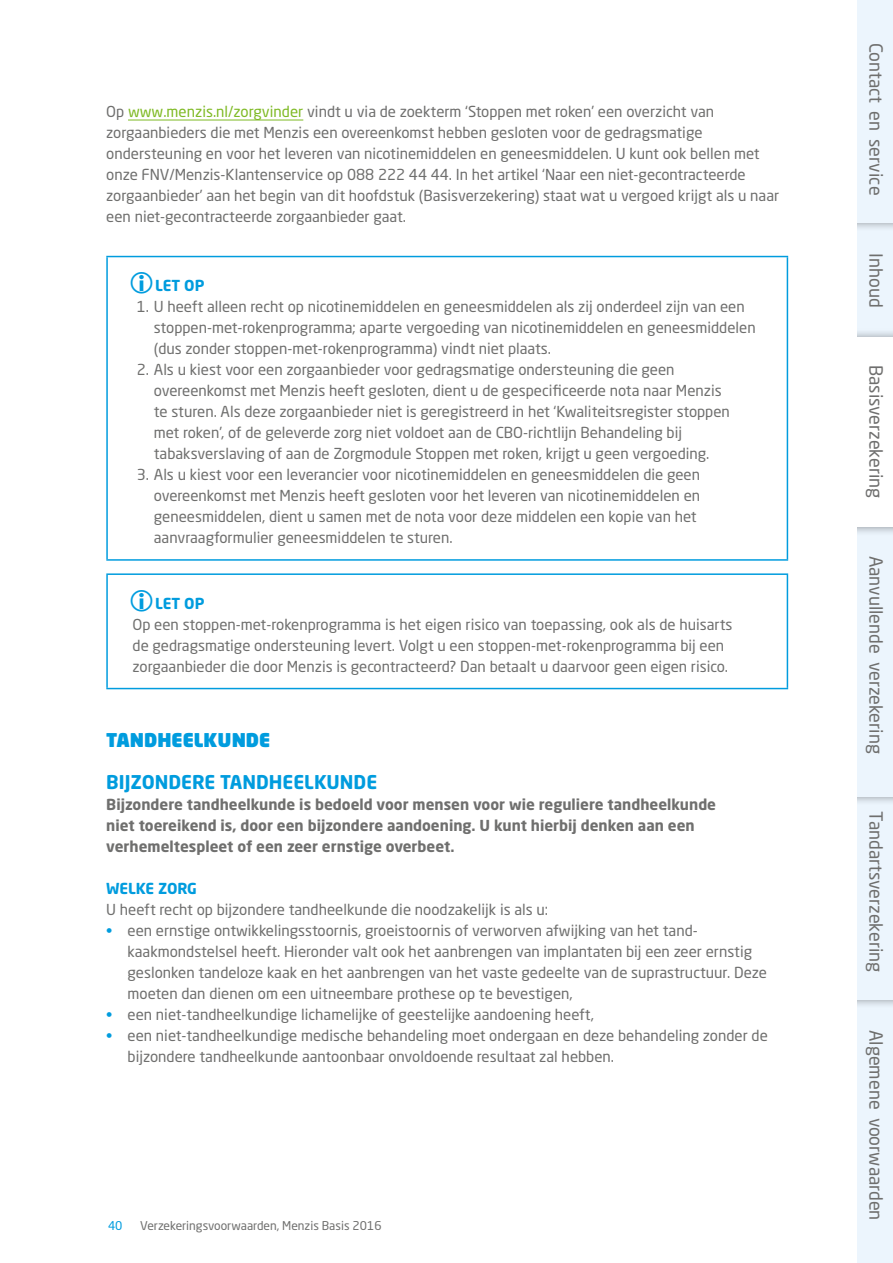
<style>
.page{position:relative;width:893px;height:1263px;background:#fff}
.page>*{position:absolute;margin:0;border:0;box-sizing:border-box;transform-origin:0 0}
.t1{font:700 18.75px "Neo Sans Pro";color:#009cde}
.t2{font:900 18.75px "Neo Sans Pro";color:#009cde}
.t3{font:18px "Neo Sans Pro";color:#6f6f6e}
.t4{font:15px/21px "Neo Sans Pro";color:#6f6f6e}
.t5{font:700 15px/21px "Neo Sans Pro";color:#6f6f6e}
.t6{font:700 15px "Neo Sans Pro";color:#009cde}
.t7{font:12px "Neo Sans Pro";color:#6f6f6e}
.t8{font:12px "Neo Sans Pro";color:#009cde}
.s1{color:#7fba25}
.s2{color:#009cde}
.s3{font-size:16.5px;color:#ecf5fd}
</style>
<div class="page">
<hr style="left:128px;top:120px;width:175px;height:1px;background:#7fba25">
<hr style="left:106px;top:256px;width:682px;height:1px;background:#009cde">
<hr style="left:106px;top:257px;width:2px;height:302px;background:#009cde">
<hr style="left:787px;top:257px;width:1px;height:302px;background:#009cde">
<hr style="left:106px;top:559px;width:682px;height:2px;background:#009cde">
<hr style="left:106px;top:573px;width:682px;height:2px;background:#009cde">
<hr style="left:106px;top:575px;width:2px;height:113px;background:#009cde">
<hr style="left:787px;top:575px;width:1px;height:113px;background:#009cde">
<hr style="left:106px;top:688px;width:682px;height:1px;background:#009cde">
<div style="left:845px;top:945px;width:48px;height:318px;background:#ecf5fd"></div>
<div style="left:845px;top:203px;width:48px;height:161px;background:#ecf5fd"></div>
<div style="left:836px;top:0;width:57px;height:232px;background:#000;opacity:.4"></div>
<div style="left:845px;top:0;width:48px;height:222px;background:#ecf5fd"></div>
<div style="left:836px;top:761px;width:57px;height:248px;background:#000;opacity:.4"></div>
<div style="left:845px;top:770px;width:48px;height:230px;background:#ecf5fd"></div>
<div style="left:845px;top:486px;width:48px;height:310px;background:#ecf5fd"></div>
<div style="left:836px;top:328px;width:57px;height:208px;background:#000;opacity:.4"></div>
<div style="left:845px;top:338px;width:48px;height:188px;background:#fff"></div>
<div style="left:829px;top:0;width:28px;height:1263px;background:#fff"></div>
<p class="t4" style="left:106px;top:101px;width:674px">Op <span class="s1">www.menzis.nl/zorgvinder</span> vindt u via de zoekterm ‘Stoppen met roken’ een overzicht van zorgaanbieders die met Menzis een overeenkomst hebben gesloten voor de gedragsmatige ondersteuning en voor het leveren van nicotinemiddelen en geneesmiddelen. U kunt ook bellen met onze FNV/Menzis-Klantenservice op 088 222 44 44. In het artikel ‘Naar een niet-gecontracteerde zorgaanbieder’ aan het begin van dit hoofdstuk (Basisverzekering) staat wat u vergoed krijgt als u naar een niet-gecontracteerde zorgaanbieder gaat.</p>
<p class="t6" style="left:155px;top:276px;width:51px">LET OP</p>
<p class="t4" style="left:154px;top:296px;width:603px;text-indent:-17px">1. U heeft alleen recht op nicotinemiddelen en geneesmiddelen als zij onderdeel zijn van een stoppen-met-rokenprogramma; aparte vergoeding van nicotinemiddelen en geneesmiddelen (dus zonder stoppen-met-rokenprogramma) vindt niet plaats.</p>
<p class="t4" style="left:154px;top:359px;width:578px;text-indent:-17px">2. Als u kiest voor een zorgaanbieder voor gedragsmatige ondersteuning die geen overeenkomst met Menzis heeft gesloten, dient u de gespecificeerde nota naar Menzis te sturen. Als deze zorgaanbieder niet is geregistreerd in het ‘Kwaliteitsregister stoppen met roken’, of de geleverde zorg niet voldoet aan de CBO-richtlijn Behandeling bij tabaksverslaving of aan de Zorgmodule Stoppen met roken, krijgt u geen vergoeding.</p>
<p class="t4" style="left:154px;top:464px;width:548px;text-indent:-17px">3. Als u kiest voor een leverancier voor nicotinemiddelen en geneesmiddelen die geen overeenkomst met Menzis heeft gesloten voor het leveren van nicotinemiddelen en geneesmiddelen, dient u samen met de nota voor deze middelen een kopie van het aanvraagformulier geneesmiddelen te sturen.</p>
<p class="t6" style="left:155px;top:593px;width:51px">LET OP</p>
<p class="t4" style="left:133px;top:613px;width:601px">Op een stoppen-met-rokenprogramma is het eigen risico van toepassing, ook als de huisarts de gedragsmatige ondersteuning levert. Volgt u een stoppen-met-rokenprogramma bij een zorgaanbieder die door Menzis is gecontracteerd? Dan betaalt u daarvoor geen eigen risico.</p>
<p class="t2" style="left:106px;top:728px;width:166px">TANDHEELKUNDE</p>
<p class="t1" style="left:106px;top:770px;width:272px">BIJZONDERE TANDHEELKUNDE</p>
<p class="t5" style="left:106px;top:794px;width:611px">Bijzondere tandheelkunde is bedoeld voor mensen voor wie reguliere tandheelkunde niet toereikend is, door een bijzondere aandoening. U kunt hierbij denken aan een verhemeltespleet of een zeer ernstige overbeet.</p>
<p class="t6" style="left:106px;top:879px;width:92px">WELKE ZORG</p>
<p class="t4" style="left:106px;top:899px;width:443px">U heeft recht op bijzondere tandheelkunde die noodzakelijk is als u:</p>
<p class="t4" style="left:128px;top:920px;width:641px;text-indent:-21px"><span class="s2">•</span> een ernstige ontwikkelingsstoornis, groeistoornis of verworven afwijking van het tand&shy;kaakmondstelsel heeft. Hieronder valt ook het aanbrengen van implantaten bij een zeer ernstig geslonken tandeloze kaak en het aanbrengen van het vaste gedeelte van de suprastructuur. Deze moeten dan dienen om een uitneembare prothese op te bevestigen,</p>
<p class="t4" style="left:106px;top:1004px;width:489px"><span class="s2">•</span> een niet-tandheelkundige lichamelijke of geestelijke aandoening heeft,</p>
<p class="t4" style="left:128px;top:1025px;width:642px;text-indent:-21px"><span class="s2">•</span> een niet-tandheelkundige medische behandeling moet ondergaan en deze behandeling zonder de bijzondere tandheelkunde aantoonbaar onvoldoende resultaat zal hebben.</p>
<p class="t8" style="left:108px;top:1218px;width:16px">40</p>
<p class="t7" style="left:140px;top:1218px;width:243px">Verzekeringsvoorwaarden, Menzis Basis 2016</p>
<p class="t3" style="left:887px;top:43px;width:154px;rotate:90deg">Contact<span class="s3">_</span>en<span class="s3">_</span>service</p>
<p class="t3" style="left:887px;top:253px;width:56px;rotate:90deg">Inhoud</p>
<p class="t3" style="left:887px;top:365px;width:135px;rotate:90deg">Basisverzekering</p>
<p class="t3" style="left:887px;top:556px;width:200px;rotate:90deg">Aanvullende<span class="s3">_</span>verzekering</p>
<p class="t3" style="left:887px;top:811px;width:162px;rotate:90deg">Tandartsverzekering</p>
<p class="t3" style="left:887px;top:1030px;width:192px;rotate:90deg">Algemene<span class="s3">_</span>voorwaarden</p>
</div>
